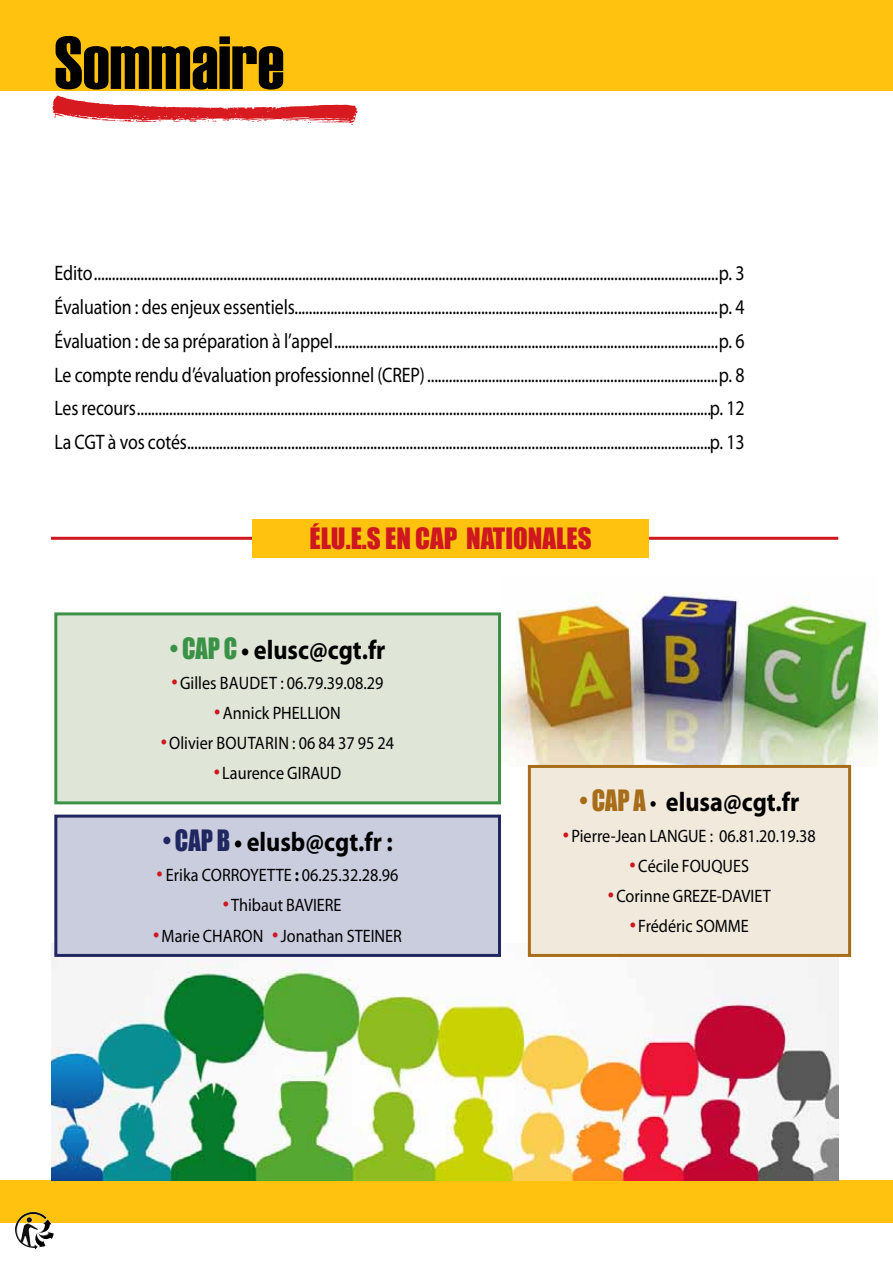
<style>
.page{position:relative;width:893px;height:1263px;background:#fff}
.page>*{position:absolute;margin:0;border:0;box-sizing:border-box;transform-origin:0 0}
.t1{font:185.55px "Emilly Stories Swash";color:#d71920;scale:.95 1}
.t2{font:75px "Haettenschweiler";color:#000}
.t3{font:700 27px "Myriad Pro";color:#000;scale:.9 1}
.t4{font:27px "Impact";color:#ce171e}
.t5{font:21px/33.8px "Myriad Pro";letter-spacing:-.005em;color:#000;text-align:justify;scale:.85 1}
.t6{font:18px "Myriad Pro";color:#000;scale:.9 1}
.s1{font-family:"Impact";font-weight:400;color:#3b9247}
.s2{font-family:"Impact";color:#ce171e}
.s3{font-family:"Impact";font-weight:400;color:#212761}
.s4{font-weight:700}
.s5{font-family:"Impact";font-weight:400;color:#a76d19}
.s6{font-weight:400}
</style>
<div class="page">
<div style="left:0;top:1180px;width:893px;height:42px;background:#ffc20e"></div>
<div style="left:0;top:0;width:893px;height:90px;background:#ffc20e"></div>
<img style="left:15px;top:1212px;width:39px;height:37px">
<img style="left:51px;top:944px;width:787px;height:236px">
<hr style="left:51px;top:537px;width:787px;height:3px;background:#ce171e">
<img style="left:501px;top:592px;width:377px;height:174px">
<div style="left:252px;top:519px;width:397px;height:39px;background:#ffc20e"></div>
<div style="left:56px;top:614px;width:443px;height:189px;background:#dfe6d8"></div>
<div style="left:54px;top:612px;width:447px;height:192px;border:3px solid #3b9247"></div>
<div style="left:56px;top:816px;width:443px;height:139px;background:#cacdde"></div>
<div style="left:54px;top:814px;width:447px;height:143px;border:3px solid #212761"></div>
<div style="left:529px;top:766px;width:321px;height:189px;background:#f2e9dd"></div>
<div style="left:528px;top:765px;width:323px;height:192px;border:3px solid #a76d19"></div>
<h2 class="t2" style="left:54px;top:12px;width:232px">sommaire</h2>
<h1 class="t1" style="left:47px;top:-35px;width:334px">l</h1>
<p class="t5" style="left:54px;top:256px;width:813px">Edito..............................................................................................................................................................................p. 3<br>Évaluation : des enjeux essentiels......................................................................................................................p. 4<br>Évaluation : de sa préparation à l’appel...........................................................................................................p. 6<br>Le compte rendu d’évaluation professionnel (CREP).................................................................................p. 8<br>Les recours................................................................................................................................................................p. 12<br>La CGT à vos cotés..................................................................................................................................................p. 13</p>
<p class="t4" style="left:309px;top:517px;width:282px">ÉLU.E.S EN CAP NATIONALES</p>
<p class="t3" style="left:170px;top:632px;width:241px"><span class="s1">• CAP C</span> • elusc@cgt.fr</p>
<p class="t6" style="left:172px;top:672px;width:237px"><span class="s2">•</span> Gilles BAUDET : 06.79.39.08.29</p>
<p class="t6" style="left:215px;top:702px;width:105px"><span class="s2">•</span> Annick PHELLION</p>
<p class="t6" style="left:161px;top:732px;width:261px"><span class="s2">•</span> Olivier Boutarin : 06 84 37 95 24</p>
<p class="t6" style="left:214px;top:762px;width:143px"><span class="s2">•</span> Laurence GIRAUD</p>
<p class="t3" style="left:163px;top:824px;width:257px"><span class="s3">• CAP B</span> • elusb@cgt.fr :</p>
<p class="t6" style="left:157px;top:864px;width:72px"><span class="s2">•</span> Erika CORRO</p>
<p class="t6" style="left:250px;top:864px;width:166px">YETTE <span class="s4">:</span> 06.25.32.28.96</p>
<p class="t6" style="left:223px;top:894px;width:133px"><span class="s2">•</span> Thibaut BAVIERE</p>
<p class="t6" style="left:153px;top:924px;width:100px"><span class="s2">•</span> Marie CHARON</p>
<p class="t6" style="left:273px;top:924px;width:143px"><span class="s2">•</span> Jonathan STEIN ER</p>
<p class="t3" style="left:579px;top:785px;width:246px"><span class="s5">• CAP A</span> <span class="s6">•</span> elusa@cgt.fr</p>
<p class="t6" style="left:563px;top:824px;width:282px"><span class="s2">•</span> Pierre-Jean LANGUE : 06.81.20.19.38</p>
<p class="t6" style="left:630px;top:854px;width:132px"><span class="s2">•</span> Cécile FOUQUES</p>
<p class="t6" style="left:608px;top:884px;width:182px"><span class="s2">•</span> Corinne GREZE-DAVIET</p>
<p class="t6" style="left:630px;top:915px;width:134px"><span class="s2">•</span> Frédéric SOMME</p>
</div>
